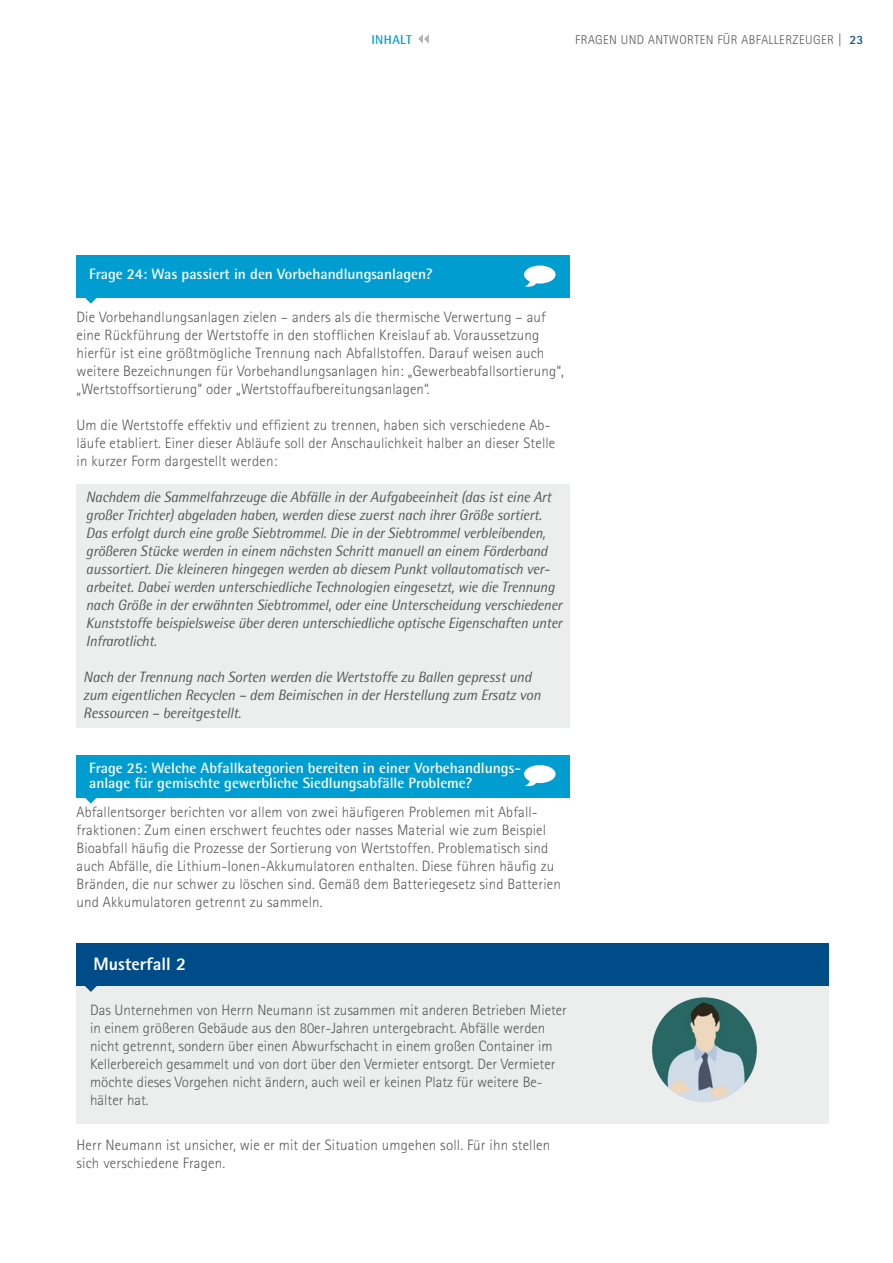
<style>
.page{position:relative;width:893px;height:1263px;background:#fff}
.page>*{position:absolute;margin:0;border:0;box-sizing:border-box;transform-origin:0 0}
.t1{font:800 18px "Agfa Rotis Sans Serif";color:#fff}
.t2{font:300 15px/18px "Agfa Rotis Sans Serif";letter-spacing:.01em;color:#58585a}
.t3{font:italic 15px/18px "Agfa Rotis Semisans";letter-spacing:-.01em;color:#58585a}
.t4{font:700 15px/15px "Agfa Rotis Semisans";color:#fff}
.t5{font:300 12.75px "Agfa Rotis Sans Serif";letter-spacing:.03em;color:#58585a}
.t6{font:700 12.75px "Agfa Rotis Semisans";letter-spacing:.03em;color:#009dd1}
.s1{font-weight:700;color:#004c89}
</style>
<div class="page">
<div style="left:77px;top:755px;width:493px;height:42px;background:#009dd1"></div>
<svg style="left:85px;top:797px;width:12px;height:6px"></svg>
<div style="left:524px;top:765px;width:32px;height:18px;background:#fff;border-radius:50%"></div>
<svg style="left:525px;top:778px;width:12px;height:9px"></svg>
<div style="left:77px;top:255px;width:493px;height:43px;background:#009dd1"></div>
<svg style="left:85px;top:298px;width:12px;height:6px"></svg>
<div style="left:524px;top:266px;width:32px;height:18px;background:#fff;border-radius:50%"></div>
<svg style="left:525px;top:279px;width:12px;height:8px"></svg>
<div style="left:77px;top:979px;width:752px;height:144px;background:#eceded"></div>
<div style="left:77px;top:943px;width:752px;height:43px;background:#004c89"></div>
<svg style="left:85px;top:986px;width:12px;height:6px"></svg>
<div style="left:77px;top:484px;width:493px;height:243px;background:#eceded"></div>
<img style="left:652px;top:997px;width:105px;height:105px;border-radius:52px">
<svg style="left:418px;top:34px;width:11px;height:10px"></svg>
<p class="t6" style="left:371px;top:32px;width:42px">INHALT</p>
<p class="t5" style="left:575px;top:32px;width:289px">FRAGEN UND ANTWORTEN FÜR ABFALLERZEUGER <span class="s1">| 23</span></p>
<p class="t4" style="left:89px;top:266px;width:345px">Frage 24: Was passiert in den Vorbehandlungsanlagen?</p>
<p class="t2" style="left:77px;top:308px;width:489px">Die Vorbehandlungsanlagen zielen – anders als die thermische Verwertung – auf eine Rückführung der Wertstoffe in den stofflichen Kreislauf ab. Voraussetzung hierfür ist eine größtmögliche Trennung nach Abfallstoffen. Darauf weisen auch weitere Bezeichnungen für Vorbehandlungsanlagen hin: „Gewerbeabfallsortierung“, „Wertstoffsortierung“ oder „Wertstoffaufbereitungsanlagen“.</p>
<p class="t2" style="left:77px;top:416px;width:480px">Um die Wertstoffe effektiv und effizient zu trennen, haben sich verschiedene Ab&shy;läufe etabliert. Einer dieser Abläufe soll der Anschaulichkeit halber an dieser Stelle in kurzer Form dargestellt werden:</p>
<p class="t3" style="left:86px;top:488px;width:478px">Nachdem die Sammelfahrzeuge die Abfälle in der Aufgabeeinheit (das ist eine Art großer Trichter) abgeladen haben, werden diese zuerst nach ihrer Größe sortiert.<br>Das erfolgt durch eine große Siebtrommel. Die in der Siebtrommel verbleibenden, größeren Stücke werden in einem nächsten Schritt manuell an einem Förderband aussortiert. Die kleineren hingegen werden ab diesem Punkt vollautomatisch ver&shy;arbeitet. Dabei werden unterschiedliche Technologien eingesetzt, wie die Trennung nach Größe in der erwähnten Siebtrommel, oder eine Unterscheidung verschiedener Kunststoffe beispielsweise über deren unterschiedliche optische Eigenschaften unter Infrarotlicht.</p>
<p class="t3" style="left:83px;top:668px;width:459px">Nach der Trennung nach Sorten werden die Wertstoffe zu Ballen gepresst und zum eigentlichen Recyclen – dem Beimischen in der Herstellung zum Ersatz von<br>Ressourcen – bereitgestellt.</p>
<p class="t4" style="left:89px;top:760px;width:434px">Frage 25: Welche Abfallkategorien bereiten in einer Vorbehandlungs&shy;anlage für gemischte gewerbliche Siedlungsabfälle Probleme?</p>
<p class="t2" style="left:77px;top:803px;width:486px">Abfallentsorger berichten vor allem von zwei häufigeren Problemen mit Abfall&shy;fraktionen: Zum einen erschwert feuchtes oder nasses Material wie zum Beispiel Bioabfall häufig die Prozesse der Sortierung von Wertstoffen. Problematisch sind auch Abfälle, die Lithium-Ionen-Akkumulatoren enthalten. Diese führen häufig zu Bränden, die nur schwer zu löschen sind. Gemäß dem Batteriegesetz sind Batterien und Akkumulatoren getrennt zu sammeln.</p>
<p class="t1" style="left:93px;top:953px;width:94px">Musterfall 2</p>
<p class="t2" style="left:90px;top:1001px;width:478px">Das Unternehmen von Herrn Neumann ist zusammen mit anderen Betrieben Mieter in einem größeren Gebäude aus den 80er-Jahren untergebracht. Abfälle werden nicht getrennt, sondern über einen Abwurfschacht in einem großen Container im Kellerbereich gesammelt und von dort über den Vermieter entsorgt. Der Vermieter möchte dieses Vorgehen nicht ändern, auch weil er keinen Platz für weitere Be&shy;hälter hat.</p>
<p class="t2" style="left:77px;top:1136px;width:475px">Herr Neumann ist unsicher, wie er mit der Situation umgehen soll. Für ihn stellen sich verschiedene Fragen.</p>
</div>
